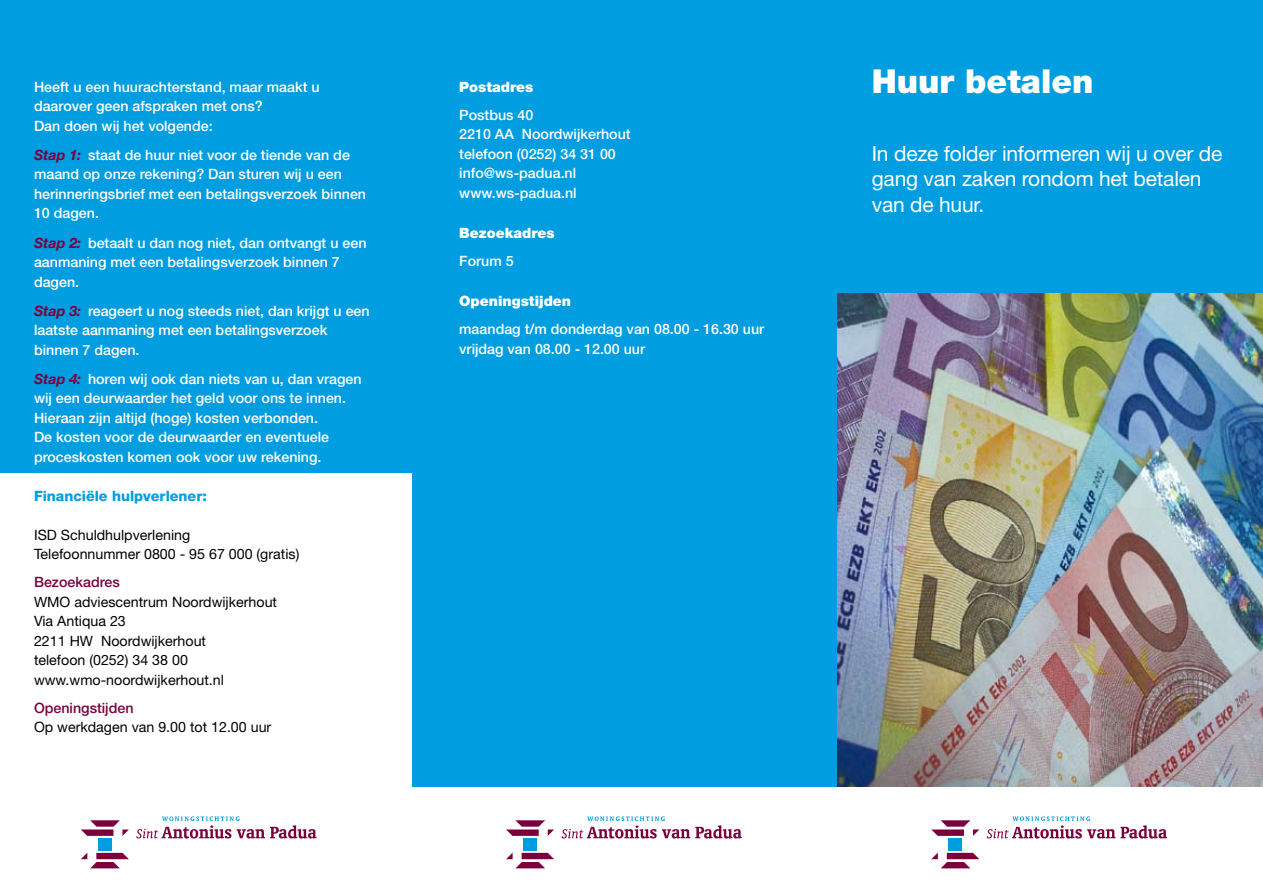
<style>
.page{position:relative;width:1263px;height:893px;background:#fff}
.page>*{position:absolute;margin:0;border:0;box-sizing:border-box;transform-origin:0 0}
.t1{font:900 33px "Helvetica Neue";color:#fff}
.t2{font:21px/25.5px "Helvetica Neue";letter-spacing:-.01em;color:#fff}
.t3{font:500 14.25px/19.5px "Helvetica Neue";color:#fff}
.t4{font:14.25px/19.5px "Helvetica Neue";color:#000}
.t5{font:900 14.25px "Helvetica Neue";color:#fff}
.t6{font:500 14.25px "Helvetica Neue";color:#7b003b}
.t7{font:800 14.25px "Helvetica Neue";color:#009ee0}
.s1{font-weight:700;font-style:italic;color:#7b003b}
</style>
<div class="page">
<div style="left:0;top:0;width:1263px;height:472px;background:#009ee0"></div>
<div style="left:412px;top:403px;width:851px;height:384px;background:#009ee0"></div>
<img style="left:838px;top:293px;width:425px;height:494px">
<svg style="left:931px;top:820px;width:48px;height:48px"></svg>
<div style="left:948px;top:838px;width:14px;height:13px;background:#009ee0"></div>
<svg style="left:987px;top:816px;width:180px;height:22px"></svg>
<svg style="left:506px;top:820px;width:48px;height:48px"></svg>
<div style="left:523px;top:838px;width:14px;height:13px;background:#009ee0"></div>
<svg style="left:562px;top:816px;width:180px;height:22px"></svg>
<svg style="left:81px;top:820px;width:48px;height:48px"></svg>
<div style="left:98px;top:838px;width:14px;height:13px;background:#009ee0"></div>
<svg style="left:136px;top:816px;width:180px;height:22px"></svg>
<p class="t3" style="left:34px;top:77px;width:287px">Heeft u een huurachterstand, maar maakt u daarover geen afspraken met ons?<br>Dan doen wij het volgende:</p>
<p class="t3" style="left:34px;top:145px;width:334px"><span class="s1">Stap 1:</span> staat de huur niet voor de tiende van de maand op onze rekening? Dan sturen wij u een herinneringsbrief met een betalingsverzoek binnen 10 dagen.</p>
<p class="t3" style="left:34px;top:233px;width:334px"><span class="s1">Stap 2:</span> betaalt u dan nog niet, dan ontvangt u een aanmaning met een betalingsverzoek binnen 7 dagen.</p>
<p class="t3" style="left:34px;top:301px;width:337px"><span class="s1">Stap 3:</span> reageert u nog steeds niet, dan krijgt u een laatste aanmaning met een betalingsverzoek binnen 7 dagen.</p>
<p class="t3" style="left:34px;top:369px;width:329px"><span class="s1">Stap 4:</span> horen wij ook dan niets van u, dan vragen wij een deurwaarder het geld voor ons te innen.<br>Hieraan zijn altijd (hoge) kosten verbonden.<br>De kosten voor de deurwaarder en eventuele proceskosten komen ook voor uw rekening.</p>
<p class="t7" style="left:34px;top:487px;width:174px">Financiële hulpverlener:</p>
<p class="t4" style="left:34px;top:525px;width:267px">ISD Schuldhulpverlening<br>Telefoonnummer 0800 - 95 67 000 (gratis)</p>
<p class="t6" style="left:34px;top:574px;width:87px">Bezoekadres</p>
<p class="t4" style="left:34px;top:592px;width:245px">WMO adviescentrum Noordwijkerhout<br>Via Antiqua 23<br>2211 HW Noordwijkerhout<br>telefoon (0252) 34 38 00 www.wmo-noordwijkerhout.nl</p>
<p class="t6" style="left:34px;top:699px;width:101px">Openingstijden</p>
<p class="t4" style="left:34px;top:717px;width:239px">Op werkdagen van 9.00 tot 12.00 uur</p>
<p class="t5" style="left:459px;top:78px;width:76px">Postadres</p>
<p class="t3" style="left:459px;top:105px;width:173px">Postbus 40<br>2210 AA Noordwijkerhout telefoon (0252) 34 31 00 info@ws-padua.nl www.ws-padua.nl</p>
<p class="t5" style="left:459px;top:224px;width:97px">Bezoekadres</p>
<p class="t3" style="left:459px;top:251px;width:56px">Forum 5</p>
<p class="t5" style="left:459px;top:292px;width:113px">Openingstijden</p>
<p class="t3" style="left:459px;top:319px;width:306px">maandag t/m donderdag van 08.00 - 16.30 uur vrijdag van 08.00 - 12.00 uur</p>
<h1 class="t1" style="left:872px;top:62px;width:223px">Huur betalen</h1>
<h2 class="t2" style="left:872px;top:140px;width:352px">In deze folder informeren wij u over de gang van zaken rondom het betalen van de huur.</h2>
</div>
